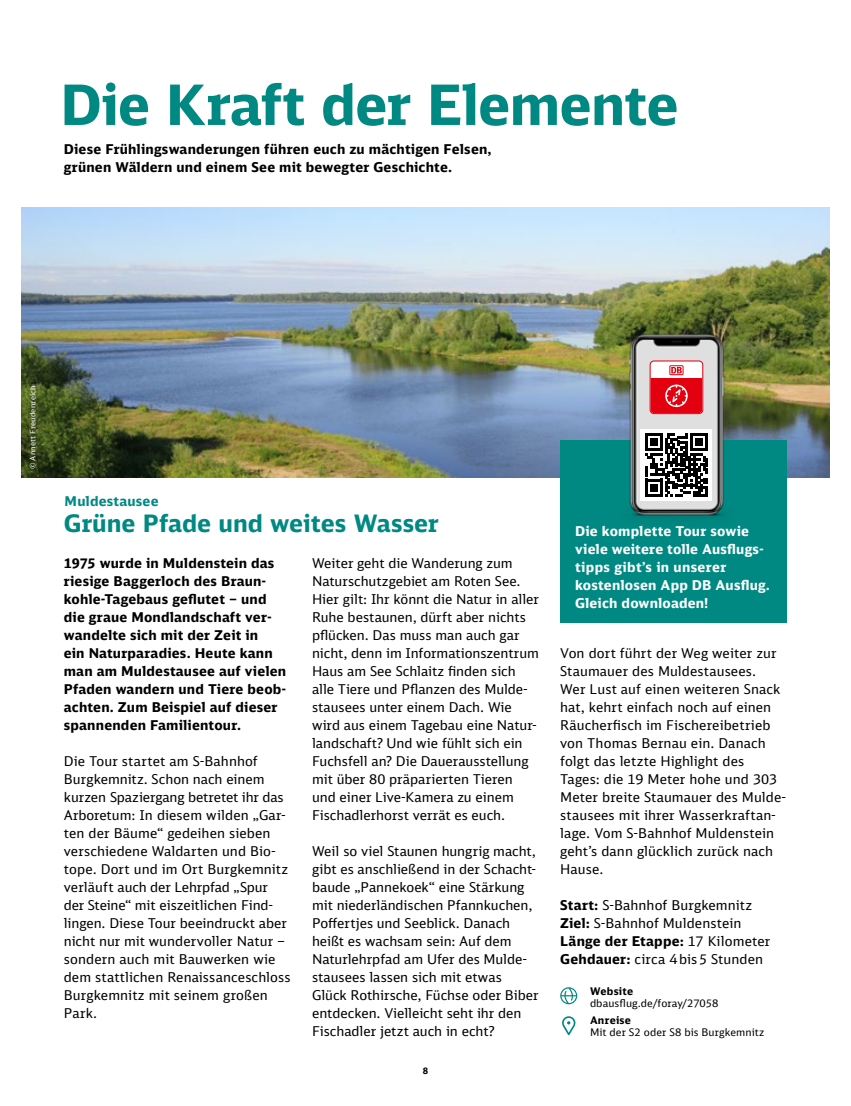
<style>
.page{position:relative;width:851px;height:1106px;background:#fff}
.page>*{position:absolute;margin:0;border:0;box-sizing:border-box;transform-origin:0 0}
.t1{font:700 55.5px "DB Sans";letter-spacing:-.015em;color:#008983}
.t2{font:700 24px "DB Sans";color:#008983}
.t3{font:13.5px/18px "DB Sans";color:#000}
.t4{font:700 13.5px/18px "DB Sans";letter-spacing:.015em;color:#000}
.t5{font:700 13.5px/18px "DB Sans";letter-spacing:.01em;color:#fff}
.t6{font:700 13.5px "DB Sans";letter-spacing:.015em;color:#008983}
.t7{font:10.5px "DB Sans";letter-spacing:.005em;color:#000}
.t8{font:700 10.5px "DB Sans";letter-spacing:.02em;color:#000}
.t9{font:700 9px "DB Sans";color:#000}
.t10{font:7.5px "DB Sans";letter-spacing:.025em;color:#fff}
.s1{font-weight:700}
</style>
<div class="page">
<img style="left:21px;top:208px;width:808px;height:270px">
<svg style="left:560px;top:987px;width:17px;height:17px"></svg>
<svg style="left:562px;top:1016px;width:13px;height:19px"></svg>
<div style="left:560px;top:441px;width:227px;height:182px;background:#008983"></div>
<img style="left:617px;top:322px;width:118px;height:196px">
<div style="left:640px;top:429px;width:72px;height:72px;background:#fff"></div>
<svg style="left:645px;top:433px;width:62px;height:63px"></svg>
<svg style="left:651px;top:362px;width:50px;height:50px"></svg>
<div style="left:649px;top:360px;width:54px;height:54px;border:1px solid #e3000f;border-radius:4px"></div>
<h1 class="t1" style="left:60px;top:69px;width:620px">Die Kraft der Elemente</h1>
<p class="t4" style="left:64px;top:140px;width:429px">Diese Frühlingswanderungen führen euch zu mächtigen Felsen, grünen Wäldern und einem See mit bewegter Geschichte.</p>
<p class="t10" style="left:28px;top:469px;width:85px;rotate:-90deg">© Annett Freudenreich</p>
<p class="t6" style="left:65px;top:493px;width:95px">Muldestausee</p>
<h2 class="t2" style="left:64px;top:508px;width:376px">Grüne Pfade und weites Wasser</h2>
<p class="t4" style="left:64px;top:554px;width:224px">1975 wurde in Muldenstein das riesige Baggerloch des Braun&shy;kohle-Tagebaus geflutet – und die graue Mondlandschaft ver&shy;wandelte sich mit der Zeit in<br>ein Naturparadies. Heute kann man am Muldestausee auf vielen<br>Pfaden wandern und Tiere beob&shy;achten. Zum Beispiel auf dieser spannenden Familientour.</p>
<p class="t3" style="left:64px;top:752px;width:228px">Die Tour startet am S-Bahnhof<br>Burgkemnitz. Schon nach einem kurzen Spaziergang betretet ihr das<br>Arboretum: In diesem wilden „Gar&shy;ten der Bäume“ gedeihen sieben verschiedene Waldarten und Bio&shy;tope. Dort und im Ort Burgkemnitz verläuft auch der Lehrpfad „Spur der Steine“ mit eiszeitlichen Find&shy;lingen. Diese Tour beeindruckt aber nicht nur mit wundervoller Natur – sondern auch mit Bauwerken wie dem stattlichen Renaissanceschloss<br>Burgkemnitz mit seinem großen<br>Park.</p>
<p class="t3" style="left:312px;top:554px;width:228px">Weiter geht die Wanderung zum Naturschutzgebiet am Roten See.<br>Hier gilt: Ihr könnt die Natur in aller Ruhe bestaunen, dürft aber nichts pflücken. Das muss man auch gar nicht, denn im Informationszentrum Haus am See Schlaitz finden sich alle Tiere und Pflanzen des Mulde&shy;stausees unter einem Dach. Wie wird aus einem Tagebau eine Natur&shy;landschaft? Und wie fühlt sich ein Fuchsfell an? Die Dauerausstellung mit über 80 präparierten Tieren und einer Live-Kamera zu einem Fischadlerhorst verrät es euch.</p>
<p class="t3" style="left:312px;top:842px;width:228px">Weil so viel Staunen hungrig macht, gibt es anschließend in der Schacht&shy;baude „Pannekoek“ eine Stärkung mit niederländischen Pfannkuchen, Poffertjes und Seeblick. Danach heißt es wachsam sein: Auf dem Naturlehrpfad am Ufer des Mulde&shy;stausees lassen sich mit etwas Glück Rothirsche, Füchse oder Biber entdecken. Vielleicht seht ihr den Fischadler jetzt auch in echt?</p>
<p class="t9" style="left:422px;top:1065px;width:7px">8</p>
<p class="t5" style="left:575px;top:522px;width:196px">Die komplette Tour sowie viele weitere tolle Ausflugs&shy;tipps gibt’s in unserer kostenlosen App DB Ausflug.<br>Gleich downloaden!</p>
<p class="t3" style="left:560px;top:643px;width:227px">Von dort führt der Weg weiter zur<br>Staumauer des Muldestausees.<br>Wer Lust auf einen weiteren Snack hat, kehrt einfach noch auf einen<br>Räucherfisch im Fischereibetrieb von Thomas Bernau ein. Danach folgt das letzte Highlight des<br>Tages: die 19 Meter hohe und 303<br>Meter breite Staumauer des Mulde&shy;stausees mit ihrer Wasserkraftan&shy;lage. Vom S-Bahnhof Muldenstein geht’s dann glücklich zurück nach<br>Hause.</p>
<p class="t3" style="left:560px;top:895px;width:211px"><span class="s1">Start:</span> S-Bahnhof Burgkemnitz<br><span class="s1">Ziel:</span> S-Bahnhof Muldenstein<br><span class="s1">Länge der Etappe:</span> 17 Kilometer<br><span class="s1">Gehdauer:</span> circa 4bis5 Stunden</p>
<p class="t8" style="left:590px;top:984px;width:45px">Website</p>
<p class="t7" style="left:590px;top:996px;width:130px">dbausflug.de/foray/27058</p>
<p class="t8" style="left:590px;top:1013px;width:43px">Anreise</p>
<p class="t7" style="left:590px;top:1025px;width:176px">Mit der S2 oder S8 bis Burgkemnitz</p>
</div>
